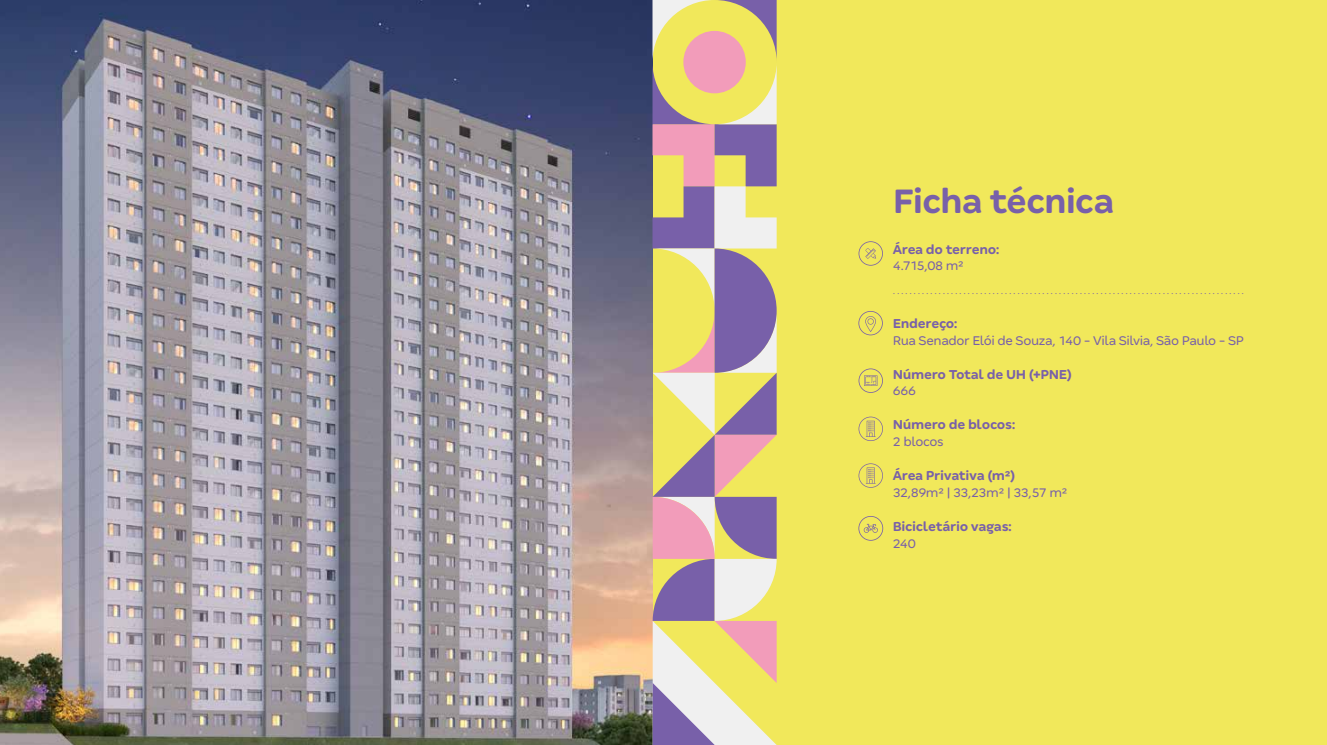
<style>
.page{position:relative;width:1327px;height:745px;background:#fff}
.page>*{position:absolute;margin:0;border:0;box-sizing:border-box;transform-origin:0 0}
.t1{font:700 37.5px "Tenda";letter-spacing:-.03em;color:#7860a9}
.t2{font:700 14.38px "Tenda";letter-spacing:-.025em;color:#7860a9}
.t3{font:14px "Tenda";letter-spacing:-.03em;color:#7860a9}
.t4{font:9.62px "Tenda";color:#7860a9}
</style>
<div class="page">
<div style="left:0;top:0;width:1327px;height:744px;background:#f1e85b"></div>
<svg style="left:858px;top:463px;width:25px;height:24px"></svg>
<svg style="left:858px;top:416px;width:25px;height:25px"></svg>
<svg style="left:858px;top:368px;width:25px;height:24px"></svg>
<svg style="left:858px;top:241px;width:25px;height:24px"></svg>
<svg style="left:858px;top:311px;width:25px;height:24px"></svg>
<img style="left:0;top:0;width:652px;height:744px">
<svg style="left:652px;top:0;width:124px;height:744px"></svg>
<svg style="left:858px;top:516px;width:25px;height:24px"></svg>
<h1 class="t1" style="left:893px;top:179px;width:223px">Ficha técnica</h1>
<p class="t2" style="left:893px;top:241px;width:108px">Área do terreno:</p>
<p class="t3" style="left:893px;top:258px;width:73px">4.715,08 m²</p>
<p class="t4" style="left:893px;top:285px;width:353px">.....................................................................................</p>
<p class="t2" style="left:893px;top:314px;width:66px">Endereço:</p>
<p class="t3" style="left:893px;top:332px;width:353px">Rua Senador Elói de Souza, 140 - Vila Silvia, São Paulo - SP</p>
<p class="t2" style="left:893px;top:365px;width:181px">Número Total de UH (+PNE)</p>
<p class="t3" style="left:893px;top:383px;width:25px">666</p>
<p class="t2" style="left:893px;top:416px;width:124px">Número de blocos:</p>
<p class="t3" style="left:893px;top:433px;width:52px">2 blocos</p>
<p class="t2" style="left:893px;top:467px;width:124px">Área Privativa (m²)</p>
<p class="t3" style="left:893px;top:484px;width:176px">32,89m² | 33,23m² | 33,57 m²</p>
<p class="t2" style="left:893px;top:517px;width:121px">Bicicletário vagas:</p>
<p class="t3" style="left:893px;top:535px;width:24px">240</p>
</div>
